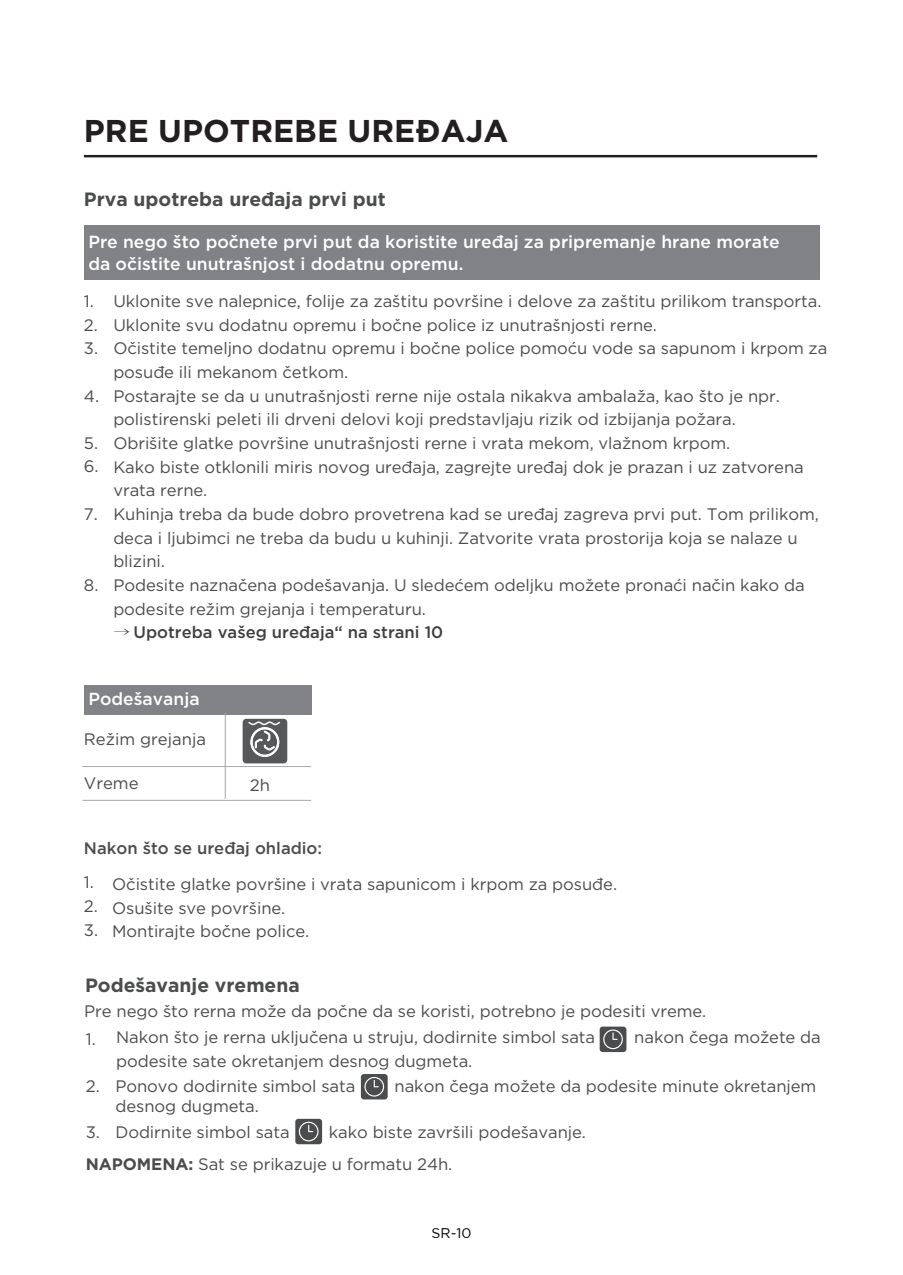
<style>
.page{position:relative;width:903px;height:1275px;background:#fff}
.page>*{position:absolute;margin:0;border:0;box-sizing:border-box;transform-origin:0 0}
.t1{font:700 31.5px "Gotham";color:#231f20}
.t2{font:700 19.25px "Gotham";color:#4b4c4d}
.t3{font:500 17.5px/22.8px "Gotham";color:#fff}
.t4{font:16.62px/23.6px "Gotham";letter-spacing:-.005em;color:#4b4c4d}
.t5{font:500 16.62px "Gotham";color:#404040}
.t6{font:500 16.62px "Gotham";color:#4b4c4d}
.t7{font:14px "Gotham";color:#000}
.s1{font-family:"Adobe Song Std";font-weight:300}
.s2{font-weight:700}
</style>
<div class="page">
<div style="left:84px;top:685px;width:227px;height:29px;background:#808285"></div>
<hr style="left:84px;top:155px;width:733px;height:2px;background:#231f20">
<hr style="left:82px;top:766px;width:229px;height:1px;background:#a8a9ad">
<hr style="left:82px;top:800px;width:229px;height:1px;background:#a8a9ad">
<hr style="left:225px;top:713px;width:1px;height:86px;background:#a8a9ad">
<div style="left:243px;top:719px;width:44px;height:44px;background:#57585a;border-radius:4px"></div>
<svg style="left:248px;top:721px;width:32px;height:36px"></svg>
<div style="left:84px;top:225px;width:735px;height:54px;background:#808285"></div>
<div style="left:600px;top:1027px;width:26px;height:25px;background:#4b4c4d;border-radius:3px"></div>
<svg style="left:603px;top:1029px;width:20px;height:20px"></svg>
<div style="left:361px;top:1074px;width:27px;height:25px;background:#4b4c4d;border-radius:3px"></div>
<svg style="left:364px;top:1077px;width:20px;height:19px"></svg>
<div style="left:295px;top:1119px;width:27px;height:25px;background:#4b4c4d;border-radius:3px"></div>
<svg style="left:299px;top:1122px;width:19px;height:19px"></svg>
<h1 class="t1" style="left:84px;top:110px;width:426px">PRE UPOTREBE UREĐAJA</h1>
<p class="t2" style="left:84px;top:186px;width:303px">Prva upotreba uređaja prvi put</p>
<p class="t3" style="left:88px;top:230px;width:693px">Pre nego što počnete prvi put da koristite uređaj za pripremanje hrane morate da očistite unutrašnjost i dodatnu opremu.</p>
<p class="t4" style="left:84px;top:289px;width:16px">1.<br>2.<br>3.</p>
<p class="t4" style="left:84px;top:383px;width:17px">4.</p>
<p class="t4" style="left:84px;top:431px;width:16px">5.<br>6.</p>
<p class="t4" style="left:84px;top:502px;width:15px">7.</p>
<p class="t4" style="left:113px;top:289px;width:715px">Uklonite sve nalepnice, folije za zaštitu površine i delove za zaštitu prilikom transporta.<br>Uklonite svu dodatnu opremu i bočne police iz unutrašnjosti rerne.<br>Očistite temeljno dodatnu opremu i bočne police pomoću vode sa sapunom i krpom za posuđe ili mekanom četkom.<br>Postarajte se da u unutrašnjosti rerne nije ostala nikakva ambalaža, kao što je npr. polistirenski peleti ili drveni delovi koji predstavljaju rizik od izbijanja požara.<br>Obrišite glatke površine unutrašnjosti rerne i vrata mekom, vlažnom krpom.<br>Kako biste otklonili miris novog uređaja, zagrejte uređaj dok je prazan i uz zatvorena vrata rerne.<br>Kuhinja treba da bude dobro provetrena kad se uređaj zagreva prvi put. Tom prilikom, deca i ljubimci ne treba da budu u kuhinji. Zatvorite vrata prostorija koja se nalaze u blizini.<br>Podesite naznačena podešavanja. U sledećem odeljku možete pronaći način kako da podesite režim grejanja i temperaturu.</p>
<p class="t5" style="left:113px;top:621px;width:331px"><span class="s1">→</span> Upotreba vašeg uređaja“ na strani 10</p>
<p class="t4" style="left:84px;top:572px;width:16px">8.</p>
<p class="t3" style="left:88px;top:688px;width:113px">Podešavanja</p>
<p class="t4" style="left:84px;top:726px;width:124px">Režim grejanja</p>
<p class="t4" style="left:84px;top:771px;width:56px">Vreme</p>
<p class="t4" style="left:250px;top:773px;width:22px">2h</p>
<p class="t6" style="left:84px;top:837px;width:240px">Nakon što se uređaj ohladio:</p>
<p class="t4" style="left:112px;top:872px;width:506px">Očistite glatke površine i vrata sapunicom i krpom za posuđe.<br>Osušite sve površine.<br>Montirajte bočne police.</p>
<p class="t2" style="left:85px;top:973px;width:216px">Podešavanje vremena</p>
<p class="t4" style="left:116px;top:998px;width:592px;line-height:26.2px;text-indent:-32px">Pre nego što rerna može da počne da se koristi, potrebno je podesiti vreme.<br>Nakon što je rerna uključena u struju, dodirnite simbol sata</p>
<p class="t4" style="left:84px;top:870px;width:16px">1.<br>2.<br>3.</p>
<p class="t4" style="left:634px;top:1025px;width:188px">nakon čega možete da</p>
<p class="t4" style="left:86px;top:1027px;width:11px">1.</p>
<p class="t4" style="left:86px;top:1074px;width:15px">2.</p>
<p class="t4" style="left:86px;top:1115px;width:368px;line-height:32.4px">3.<br><span class="s2">NAPOMENA:</span> Sat se prikazuje u formatu 24h.</p>
<p class="t4" style="left:115px;top:1048px;width:358px;line-height:25px">podesite sate okretanjem desnog dugmeta.<br>Ponovo dodirnite simbol sata</p>
<p class="t4" style="left:395px;top:1074px;width:423px">nakon čega možete da podesite minute okretanjem</p>
<p class="t4" style="left:115px;top:1094px;width:145px">desnog dugmeta.</p>
<p class="t4" style="left:115px;top:1119px;width:176px">Dodirnite simbol sata</p>
<p class="t4" style="left:329px;top:1119px;width:259px">kako biste završili podešavanje.</p>
<p class="t7" style="left:432px;top:1225px;width:41px">SR-10</p>
</div>
